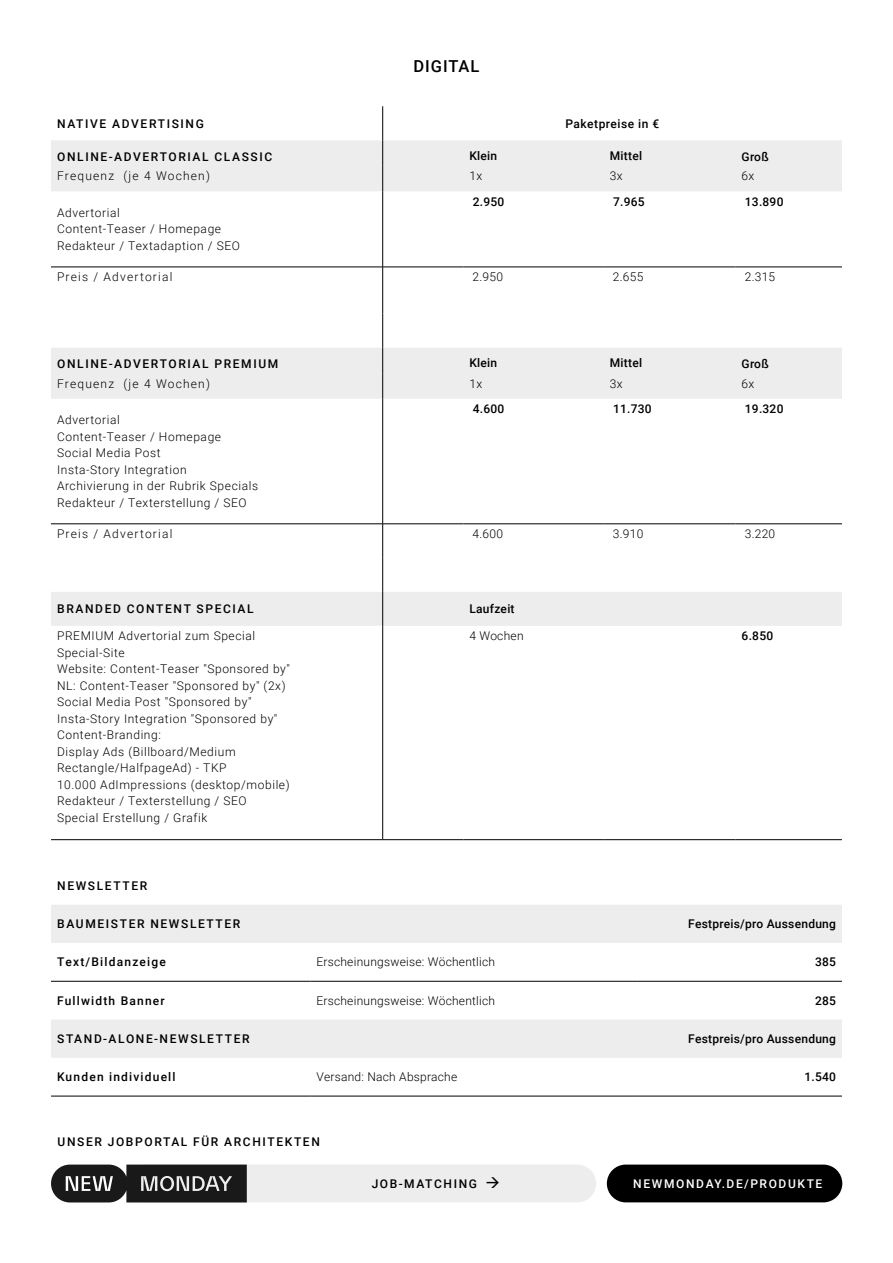
<style>
.page{position:relative;width:893px;height:1263px;background:#fff}
.page>*{position:absolute;margin:0;border:0;box-sizing:border-box;transform-origin:0 0}
.t1{font:500 16.5px "Roboto";letter-spacing:.055em;color:#000}
.t2{font:300 12px/16.5px "Roboto";letter-spacing:.05em;color:#000}
.t3{font:500 12px "Roboto";letter-spacing:.135em;color:#000}
.t4{font:500 12px "Roboto";letter-spacing:.1em;color:#000}
.t5{font:300 12px "Roboto";letter-spacing:.02em;color:#000}
.t6{font:300 12px "Roboto";letter-spacing:.1em;color:#000}
.t7{font:500 12px "Roboto";letter-spacing:.02em;color:#000}
.t8{font:500 12px "Roboto";letter-spacing:.135em;color:#fff}
.t9{font:500 12px "Roboto";letter-spacing:.04em;color:#000}
</style>
<div class="page">
<div style="left:607px;top:1164px;width:235px;height:38px;background:#000;border-radius:19px"></div>
<div style="left:127px;top:1164px;width:469px;height:38px;background:#ededed;border-radius:19px"></div>
<svg style="left:51px;top:1164px;width:196px;height:38px;background:#3f3e3e"></svg>
<svg style="left:51px;top:905px;width:791px;height:153px;fill:#eee"></svg>
<hr style="left:51px;top:981px;width:259px;height:1px;background:#000">
<hr style="left:310px;top:981px;width:328px;height:1px;background:#000">
<hr style="left:638px;top:981px;width:204px;height:1px;background:#000">
<hr style="left:51px;top:1096px;width:259px;height:1px;background:#000">
<hr style="left:638px;top:1096px;width:204px;height:1px;background:#000">
<hr style="left:310px;top:1096px;width:328px;height:1px;background:#000">
<svg style="left:51px;top:140px;width:791px;height:486px"></svg>
<hr style="left:382px;top:558px;width:1px;height:34px;background:#000">
<hr style="left:382px;top:592px;width:1px;height:34px;background:#000">
<hr style="left:382px;top:626px;width:1px;height:213px;background:#000">
<hr style="left:382px;top:106px;width:1px;height:34px;background:#000">
<svg style="left:382px;top:140px;width:1px;height:51px"></svg>
<hr style="left:382px;top:191px;width:1px;height:76px;background:#000">
<hr style="left:382px;top:267px;width:1px;height:47px;background:#000">
<hr style="left:382px;top:314px;width:1px;height:34px;background:#000">
<svg style="left:382px;top:348px;width:1px;height:51px"></svg>
<hr style="left:382px;top:399px;width:1px;height:125px;background:#000">
<hr style="left:382px;top:524px;width:1px;height:34px;background:#000">
<hr style="left:51px;top:839px;width:332px;height:1px;background:#000">
<hr style="left:383px;top:839px;width:80px;height:1px;background:#000">
<hr style="left:463px;top:839px;width:141px;height:1px;background:#000">
<hr style="left:604px;top:839px;width:132px;height:1px;background:#000">
<hr style="left:736px;top:839px;width:106px;height:1px;background:#000">
<hr style="left:51px;top:267px;width:332px;height:1px;background:#000">
<hr style="left:736px;top:267px;width:106px;height:1px;background:#000">
<hr style="left:51px;top:523px;width:332px;height:1px;background:#000">
<hr style="left:736px;top:523px;width:106px;height:1px;background:#000">
<hr style="left:383px;top:267px;width:80px;height:1px;background:#000">
<hr style="left:463px;top:267px;width:141px;height:1px;background:#000">
<hr style="left:604px;top:267px;width:132px;height:1px;background:#000">
<hr style="left:383px;top:523px;width:80px;height:1px;background:#000">
<hr style="left:463px;top:523px;width:141px;height:1px;background:#000">
<hr style="left:604px;top:523px;width:132px;height:1px;background:#000">
<h1 class="t1" style="left:414px;top:59px;width:67px">DIGITAL</h1>
<p class="t3" style="left:57px;top:118px;width:148px">NATIVE ADVERTISING</p>
<p class="t9" style="left:565px;top:118px;width:95px">Paketpreise in €</p>
<p class="t3" style="left:57px;top:152px;width:217px">ONLINE-ADVERTORIAL CLASSIC</p>
<p class="t4" style="left:469px;top:151px;width:29px">Klein</p>
<p class="t4" style="left:610px;top:151px;width:34px">Mittel</p>
<p class="t4" style="left:742px;top:152px;width:29px">Groß</p>
<p class="t6" style="left:57px;top:171px;width:154px">Frequenz (je 4 Wochen)</p>
<p class="t2" style="left:469px;top:169px;width:14px">1x</p>
<p class="t2" style="left:610px;top:169px;width:14px">3x</p>
<p class="t2" style="left:742px;top:169px;width:14px">6x</p>
<p class="t2" style="left:57px;top:205px;width:184px">Advertorial<br>Content-Teaser / Homepage<br>Redakteur / Textadaption / SEO</p>
<p class="t4" style="left:473px;top:197px;width:33px">2.950</p>
<p class="t4" style="left:613px;top:197px;width:33px">7.965</p>
<p class="t4" style="left:745px;top:197px;width:40px">13.890</p>
<p class="t6" style="left:57px;top:272px;width:117px">Preis / Advertorial</p>
<p class="t2" style="left:473px;top:270px;width:32px">2.950</p>
<p class="t2" style="left:613px;top:270px;width:32px">2.655</p>
<p class="t2" style="left:745px;top:270px;width:32px">2.315</p>
<p class="t3" style="left:57px;top:359px;width:223px">ONLINE-ADVERTORIAL PREMIUM</p>
<p class="t4" style="left:469px;top:358px;width:29px">Klein</p>
<p class="t4" style="left:610px;top:358px;width:34px">Mittel</p>
<p class="t4" style="left:742px;top:359px;width:29px">Groß</p>
<p class="t6" style="left:57px;top:378px;width:154px">Frequenz (je 4 Wochen)</p>
<p class="t2" style="left:469px;top:376px;width:14px">1x</p>
<p class="t2" style="left:610px;top:376px;width:14px">3x</p>
<p class="t2" style="left:742px;top:376px;width:14px">6x</p>
<p class="t2" style="left:57px;top:413px;width:203px">Advertorial<br>Content-Teaser / Homepage<br>Social Media Post<br>Insta-Story Integration<br>Archivierung in der Rubrik Specials<br>Redakteur / Texterstellung / SEO</p>
<p class="t4" style="left:473px;top:404px;width:33px">4.600</p>
<p class="t4" style="left:613px;top:404px;width:40px">11.730</p>
<p class="t4" style="left:745px;top:404px;width:40px">19.320</p>
<p class="t6" style="left:57px;top:529px;width:117px">Preis / Advertorial</p>
<p class="t2" style="left:473px;top:527px;width:32px">4.600</p>
<p class="t2" style="left:613px;top:527px;width:32px">3.910</p>
<p class="t2" style="left:745px;top:527px;width:32px">3.220</p>
<p class="t3" style="left:57px;top:604px;width:198px">BRANDED CONTENT SPECIAL</p>
<p class="t7" style="left:469px;top:604px;width:47px">Laufzeit</p>
<p class="t2" style="left:57px;top:629px;width:235px">PREMIUM Advertorial zum Special<br>Special-Site<br>Website: Content-Teaser "Sponsored by"<br>NL: Content-Teaser "Sponsored by" (2x)<br>Social Media Post "Sponsored by"<br>Insta-Story Integration "Sponsored by"<br>Content-Branding:<br>Display Ads (Billboard/Medium<br>Rectangle/HalfpageAd) - TKP<br>10.000 AdImpressions (desktop/mobile)<br>Redakteur / Texterstellung / SEO<br>Special Erstellung / Grafik</p>
<p class="t2" style="left:469px;top:629px;width:56px">4 Wochen</p>
<p class="t4" style="left:742px;top:631px;width:33px">6.850</p>
<p class="t3" style="left:57px;top:881px;width:92px">NEWSLETTER</p>
<p class="t3" style="left:57px;top:919px;width:185px">BAUMEISTER NEWSLETTER</p>
<p class="t7" style="left:688px;top:919px;width:149px">Festpreis/pro Aussendung</p>
<p class="t4" style="left:57px;top:957px;width:110px">Text/Bildanzeige</p>
<p class="t5" style="left:316px;top:957px;width:180px">Erscheinungsweise: Wöchentlich</p>
<p class="t4" style="left:815px;top:957px;width:22px">385</p>
<p class="t4" style="left:57px;top:995px;width:109px">Fullwidth Banner</p>
<p class="t5" style="left:316px;top:995px;width:180px">Erscheinungsweise: Wöchentlich</p>
<p class="t4" style="left:815px;top:995px;width:22px">285</p>
<p class="t3" style="left:57px;top:1034px;width:194px">STAND-ALONE-NEWSLETTER</p>
<p class="t7" style="left:688px;top:1034px;width:149px">Festpreis/pro Aussendung</p>
<p class="t4" style="left:57px;top:1072px;width:120px">Kunden individuell</p>
<p class="t5" style="left:316px;top:1072px;width:142px">Versand: Nach Absprache</p>
<p class="t4" style="left:804px;top:1072px;width:33px">1.540</p>
<p class="t3" style="left:58px;top:1137px;width:264px">UNSER JOBPORTAL FÜR ARCHITEKTEN</p>
<p class="t3" style="left:372px;top:1179px;width:130px">JOB-MATCHING →</p>
<p class="t8" style="left:633px;top:1179px;width:191px">NEWMONDAY.DE/PRODUKTE</p>
</div>
